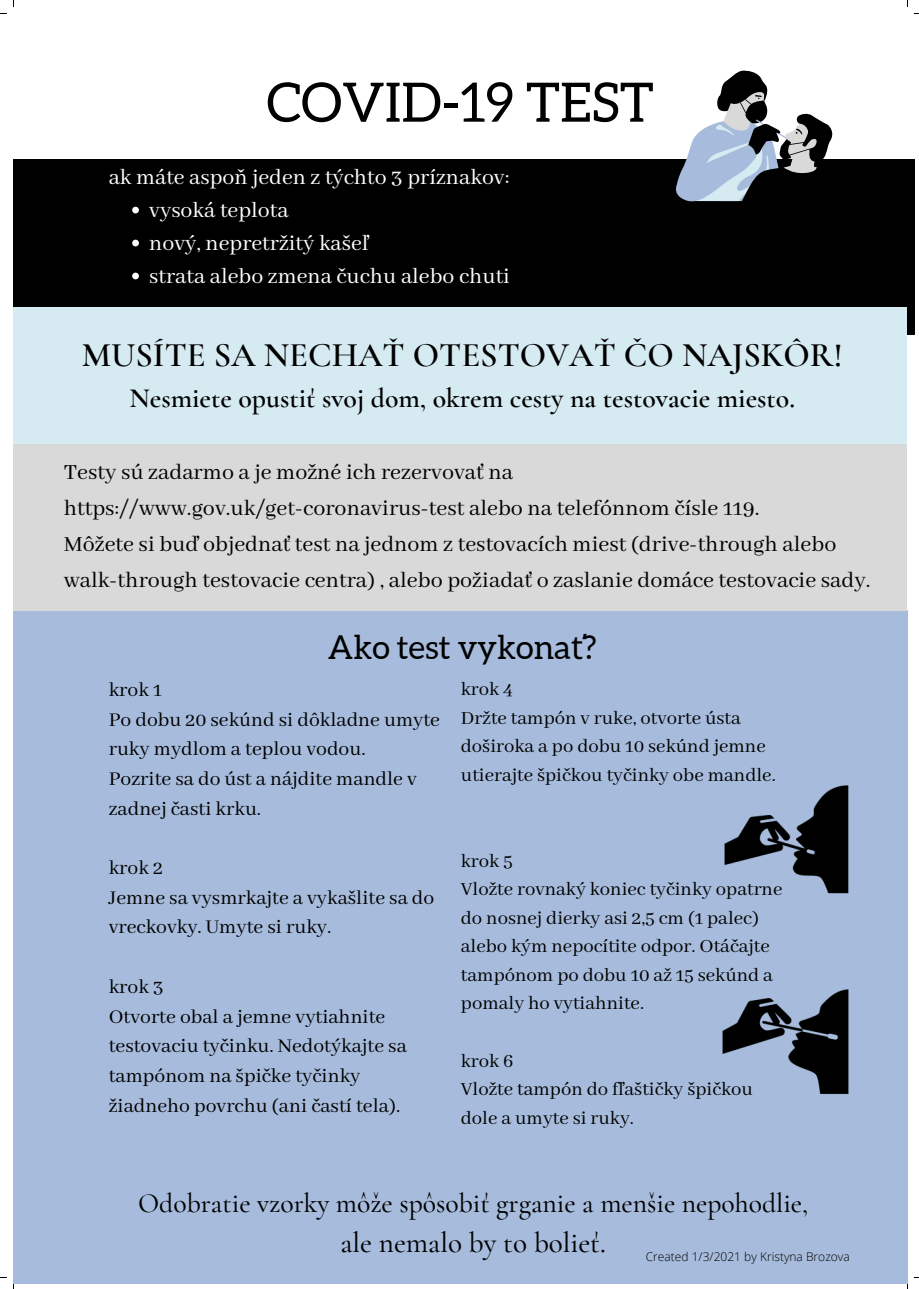
<style>
.page{position:relative;width:919px;height:1289px;background:#fff}
.page>*{position:absolute;margin:0;border:0;box-sizing:border-box;transform-origin:0 0}
.t1{font:54.45px "Aleo";color:#000}
.t2{font:600 34.5px "Cormorant Garamond";color:#000}
.t3{font:33px "Aleo";color:#000}
.t4{font:500 29.1px "Cormorant Garamond";color:#000}
.t5{font:600 27.75px "Cormorant Garamond";color:#000}
.t6{font:500 27.6px "Cormorant Garamond";color:#000}
.t7{font:24px/36px "Abhaya Libre";color:#000}
.t8{font:23.85px "Abhaya Libre";color:#fff}
.t9{font:21.6px/29.7px "Abhaya Libre";color:#000}
.t10{font:20.62px/28.6px "Abhaya Libre";color:#000}
.t11{font:300 12px "Open Sans";color:#000}
.s1{font-family:"Noto Sans"}
</style>
<div class="page">
<div style="left:13px;top:610px;width:893px;height:673px;background:#a7bcdc"></div>
<img style="left:724px;top:785px;width:125px;height:109px">
<img style="left:722px;top:989px;width:126px;height:105px">
<div style="left:13px;top:159px;width:900px;height:176px;background:#000"></div>
<svg style="left:132px;top:207px;width:7px;height:6px"></svg>
<svg style="left:132px;top:240px;width:7px;height:6px"></svg>
<svg style="left:132px;top:273px;width:7px;height:6px"></svg>
<svg style="left:675px;top:71px;width:158px;height:131px"></svg>
<div style="left:13px;top:443px;width:893px;height:168px;background:#d9d9d9"></div>
<div style="left:13px;top:307px;width:893px;height:136px;background:#d6eaf2"></div>
<p class="t1" style="left:266px;top:72px;width:388px">COVID-19 TEST</p>
<p class="t8" style="left:109px;top:164px;width:402px">ak máte aspoň jeden z týchto 3 príznakov:</p>
<p class="t8" style="left:149px;top:197px;width:141px">vysoká teplota</p>
<p class="t8" style="left:149px;top:230px;width:221px">nový, nepretržitý kašeľ</p>
<p class="t8" style="left:149px;top:263px;width:362px">strata alebo zmena čuchu alebo chuti</p>
<p class="t2" style="left:82px;top:334px;width:762px">MUSÍTE SA NECHAŤ OTESTOVAŤ ČO NAJSKÔR!</p>
<p class="t5" style="left:129px;top:381px;width:667px">Nesmiete opustiť svoj dom, okrem cesty na testovacie miesto.</p>
<p class="t7" style="left:64px;top:455px;width:451px">Testy sú zadarmo a je možné ich rezervovať na</p>
<p class="t7" style="left:64px;top:491px;width:697px">https://www.gov.uk/get-coronavirus-test alebo na telefónnom čísle 119.</p>
<p class="t7" style="left:64px;top:527px;width:808px">Môžete si buď objednať test na jednom z testovacích miest (drive-through alebo walk-through testovacie centra) , alebo požiadať o zaslanie domáce testovacie sady.</p>
<p class="t3" style="left:328px;top:628px;width:270px">Ako test vykona<span class="s1">ť</span>?</p>
<p class="t9" style="left:109px;top:675px;width:55px">krok 1</p>
<p class="t9" style="left:109px;top:705px;width:333px">Po dobu 20 sekúnd si dôkladne umyte ruky mydlom a teplou vodou.</p>
<p class="t9" style="left:109px;top:764px;width:309px">Pozrite sa do úst a nájdite mandle v zadnej časti krku.</p>
<p class="t9" style="left:109px;top:853px;width:56px">krok 2</p>
<p class="t9" style="left:109px;top:883px;width:327px">Jemne sa vysmrkajte a vykašlite sa do vreckovky. Umyte si ruky.</p>
<p class="t9" style="left:109px;top:972px;width:56px">krok 3</p>
<p class="t9" style="left:109px;top:1002px;width:299px">Otvorte obal a jemne vytiahnite testovaciu tyčinku. Nedotýkajte sa tampónom na špičke tyčinky žiadneho povrchu (ani častí tela).</p>
<p class="t10" style="left:460px;top:675px;width:54px">krok 4</p>
<p class="t10" style="left:460px;top:704px;width:316px">Držte tampón v ruke, otvorte ústa doširoka a po dobu 10 sekúnd jemne utierajte špičkou tyčinky obe mandle.</p>
<p class="t10" style="left:460px;top:847px;width:53px">krok 5</p>
<p class="t10" style="left:460px;top:875px;width:323px">Vložte rovnaký koniec tyčinky opatrne do nosnej dierky asi 2,5 cm (1 palec) alebo kým nepocítite odpor. Otáčajte tampónom po dobu 10 až 15 sekúnd a pomaly ho vytiahnite.</p>
<p class="t10" style="left:460px;top:1047px;width:54px">krok 6</p>
<p class="t10" style="left:460px;top:1075px;width:293px">Vložte tampón do fľaštičky špičkou dole a umyte si ruky.</p>
<p class="t6" style="left:138px;top:1186px;width:671px">Odobratie vzorky môže spôsobiť grganie a menšie nepohodlie,</p>
<p class="t4" style="left:340px;top:1225px;width:267px">ale nemalo by to bolieť.</p>
<p class="t11" style="left:645px;top:1247px;width:205px">Created 1/3/2021 by Kristyna Brozova</p>
</div>
